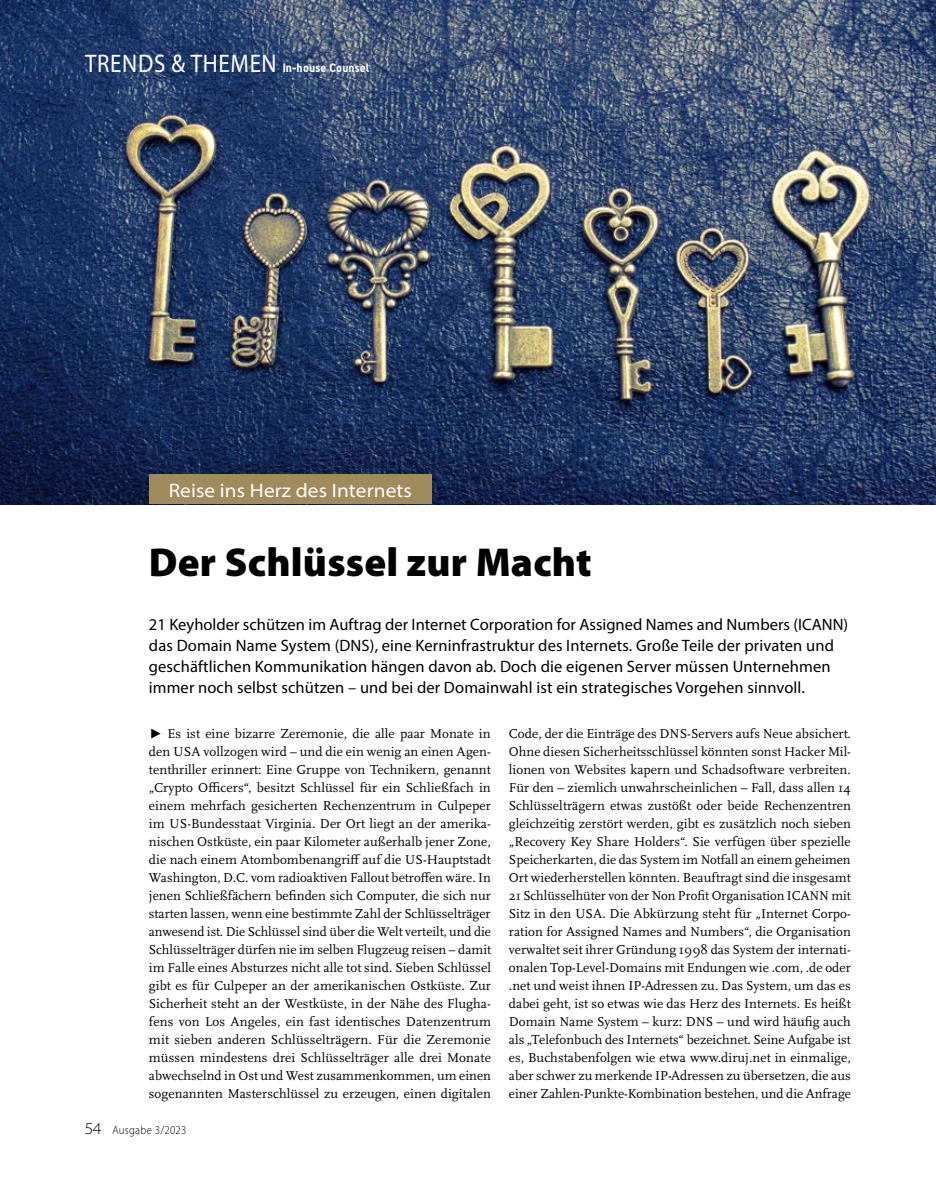
<style>
.page{position:relative;width:936px;height:1191px;background:#fff}
.page>*{position:absolute;margin:0;border:0;box-sizing:border-box;transform-origin:0 0}
.t1{font:900 40.5px "Myriad Pro";letter-spacing:.005em;color:#000}
.t2{font:semi-expanded 19.5px "Myriad Pro";letter-spacing:.005em;color:#fff}
.t3{font:16.5px/21px "Myriad Pro";letter-spacing:.005em;color:#000}
.t4{font:13.5px/18px "Scala Pro";letter-spacing:.005em;color:#000;text-align:justify}
.t5{font:12px "Uni Sans Bold";letter-spacing:.025em;color:#fff}
.t6{font:300 12px "Myriad Pro";letter-spacing:.025em;color:#000;scale:.9 1}
.s1{font-family:"Myriad Pro";font-size:25.5px}
.s2{font-stretch:semi-expanded;font-size:16.5px}
</style>
<div class="page">
<img style="left:0;top:0;width:935px;height:504px">
<div style="left:149px;top:474px;width:283px;height:30px;background:#9f8b5c"></div>
<p class="t5" style="left:85px;top:60px;width:286px"><span class="s1">TRENDS &amp; THEMEN</span> In-house Counsel</p>
<h2 class="t2" style="left:169px;top:478px;width:245px">Reise ins Herz des Internets</h2>
<h1 class="t1" style="left:149px;top:539px;width:444px">Der Schlüssel zur Macht</h1>
<p class="t3" style="left:149px;top:614px;width:700px">21 Keyholder schützen im Auftrag der Internet Corporation for Assigned Names and Numbers (ICANN) das Domain Name System (DNS), eine Kerninfrastruktur des Internets. Große Teile der privaten und geschäftlichen Kommunikation hängen davon ab. Doch die eigenen Server müssen Unternehmen immer noch selbst schützen – und bei der Domainwahl ist ein strategisches Vorgehen sinnvoll.</p>
<p class="t4" style="left:149px;top:725px;width:344px">▶ Es ist eine bizarre Zeremonie, die alle paar Monate in den USA vollzogen wird – und die ein wenig an einen Agen&shy;tenthriller erinnert: Eine Gruppe von Technikern, genannt „Crypto Officers“, besitzt Schlüssel für ein Schließfach in einem mehrfach gesicherten Rechenzentrum in Culpeper im US-Bundesstaat Virginia. Der Ort liegt an der amerika&shy;nischen Ostküste, ein paar Kilometer außerhalb jener Zone, die nach einem Atombombenangriff auf die US-Hauptstadt Washington, D.C. vom radioaktiven Fallout betroffen wäre. In jenen Schließfächern befinden sich Computer, die sich nur starten lassen, wenn eine bestimmte Zahl der Schlüsselträger anwesend ist. Die Schlüssel sind über die Welt verteilt, und die Schlüsselträger dürfen nie im selben Flugzeug reisen – damit im Falle eines Absturzes nicht alle tot sind. Sieben Schlüssel gibt es für Culpeper an der amerikanischen Ostküste. Zur Sicherheit steht an der Westküste, in der Nähe des Flugha&shy;fens von Los Angeles, ein fast identisches Datenzentrum mit sieben anderen Schlüsselträgern. Für die Zeremonie müssen mindestens drei Schlüsselträger alle drei Monate abwechselnd in Ost und West zusammenkommen, um einen sogenannten Masterschlüssel zu erzeugen, einen digitalen</p>
<p class="t6" style="left:85px;top:1123px;width:114px"><span class="s2">54</span> Ausgabe 3/2023</p>
<p class="t4" style="left:509px;top:725px;width:343px">Code, der die Einträge des DNS-Servers aufs Neue absichert.<br>Ohne diesen Sicherheitsschlüssel könnten sonst Hacker Mil&shy;lionen von Websites kapern und Schadsoftware verbreiten.<br>Für den – ziemlich unwahrscheinlichen – Fall, dass allen 14<br>Schlüsselträgern etwas zustößt oder beide Rechenzentren gleichzeitig zerstört werden, gibt es zusätzlich noch sieben „Recovery Key Share Holders“. Sie verfügen über spezielle Speicherkarten, die das System im Notfall an einem geheimen Ort wiederherstellen könnten. Beauftragt sind die insgesamt 21 Schlüsselhüter von der Non Profit Organisation ICANN mit Sitz in den USA. Die Abkürzung steht für „Internet Corpo&shy;ration for Assigned Names and Numbers“, die Organisation verwaltet seit ihrer Gründung 1998 das System der internati&shy;onalen Top-Level-Domains mit Endungen wie .com, .de oder .net und weist ihnen IP-Adressen zu. Das System, um das es dabei geht, ist so etwas wie das Herz des Internets. Es heißt Domain Name System – kurz: DNS – und wird häufig auch als „Telefonbuch des Internets“ bezeichnet. Seine Aufgabe ist es, Buchstabenfolgen wie etwa www.diruj.net in einmalige, aber schwer zu merkende IP-Adressen zu übersetzen, die aus einer Zahlen-Punkte-Kombination bestehen, und die Anfrage</p>
</div>
